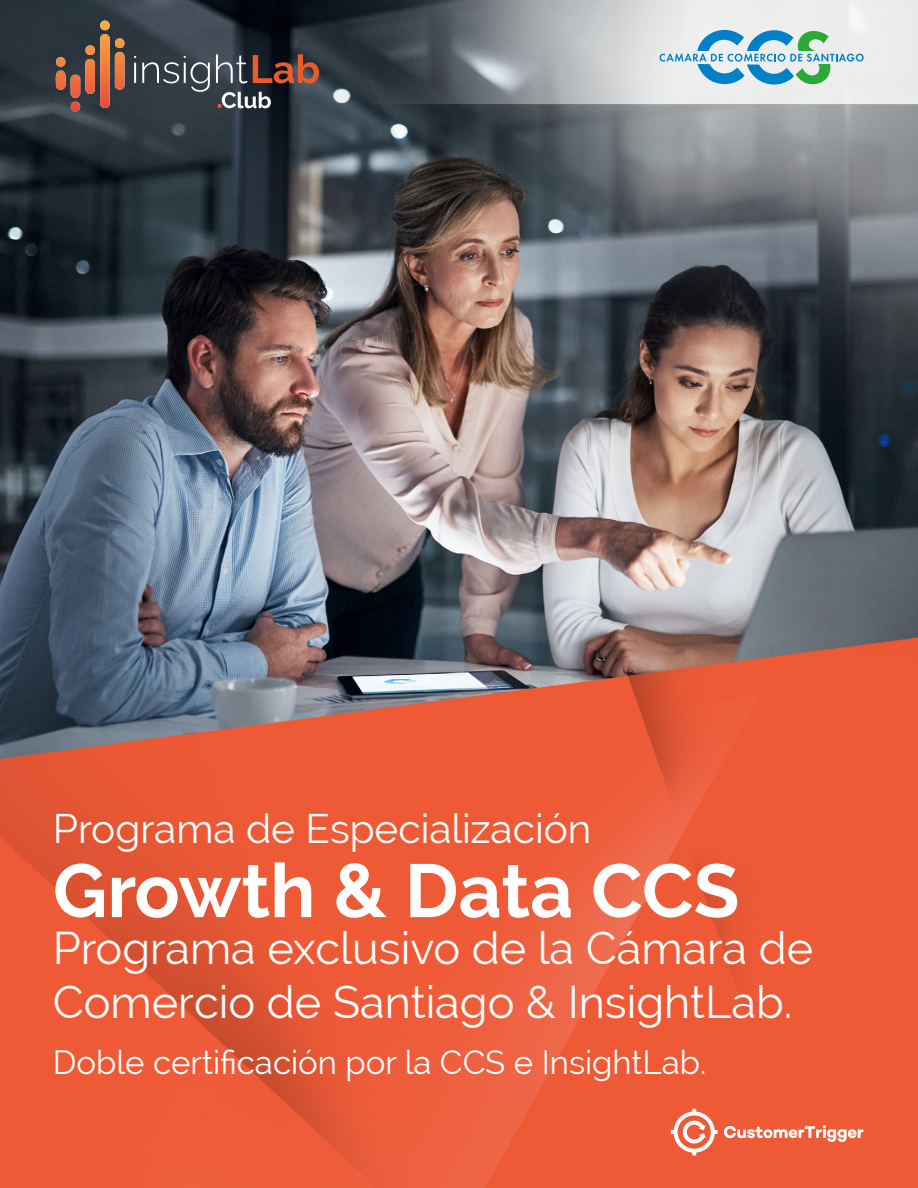
<style>
.page{position:relative;width:918px;height:1188px;background:#fff}
.page>*{position:absolute;margin:0;border:0;box-sizing:border-box;transform-origin:0 0}
.t1{font:700 75px "Raleway";color:#fff}
.t2{font:45px/54px "Raleway";color:#fff}
.t3{font:40.5px "Raleway";color:#fff}
.t4{font:33px "Raleway";color:#fff}
</style>
<div class="page">
<img style="left:0;top:0;width:918px;height:1188px">
<hr style="left:134px;top:63px;width:2px;height:20px;background:#fff">
<svg style="left:142px;top:56px;width:68px;height:36px;background:#535c63"></svg>
<svg style="left:216px;top:54px;width:103px;height:29px;background:#684842"></svg>
<svg style="left:54px;top:21px;width:72px;height:90px;background:#6e4e42"></svg>
<svg style="left:218px;top:92px;width:53px;height:16px"></svg>
<svg style="left:724px;top:1125px;width:139px;height:17px"></svg>
<svg style="left:671px;top:1109px;width:47px;height:46px"></svg>
<svg style="left:345px;top:0;width:573px;height:104px;background:#a5a9ac"></svg>
<svg style="left:659px;top:30px;width:205px;height:55px;background:#aacfd9"></svg>
<p class="t3" style="left:53px;top:805px;width:540px">Programa de Especialización</p>
<h1 class="t1" style="left:53px;top:848px;width:688px">Growth &amp; Data CCS</h1>
<p class="t2" style="left:53px;top:921px;width:762px">Programa exclusivo de la Cámara de<br>Comercio de Santiago &amp; InsightLab.</p>
<p class="t4" style="left:53px;top:1043px;width:655px">Doble certificación por la CCS e InsightLab.</p>
</div>
